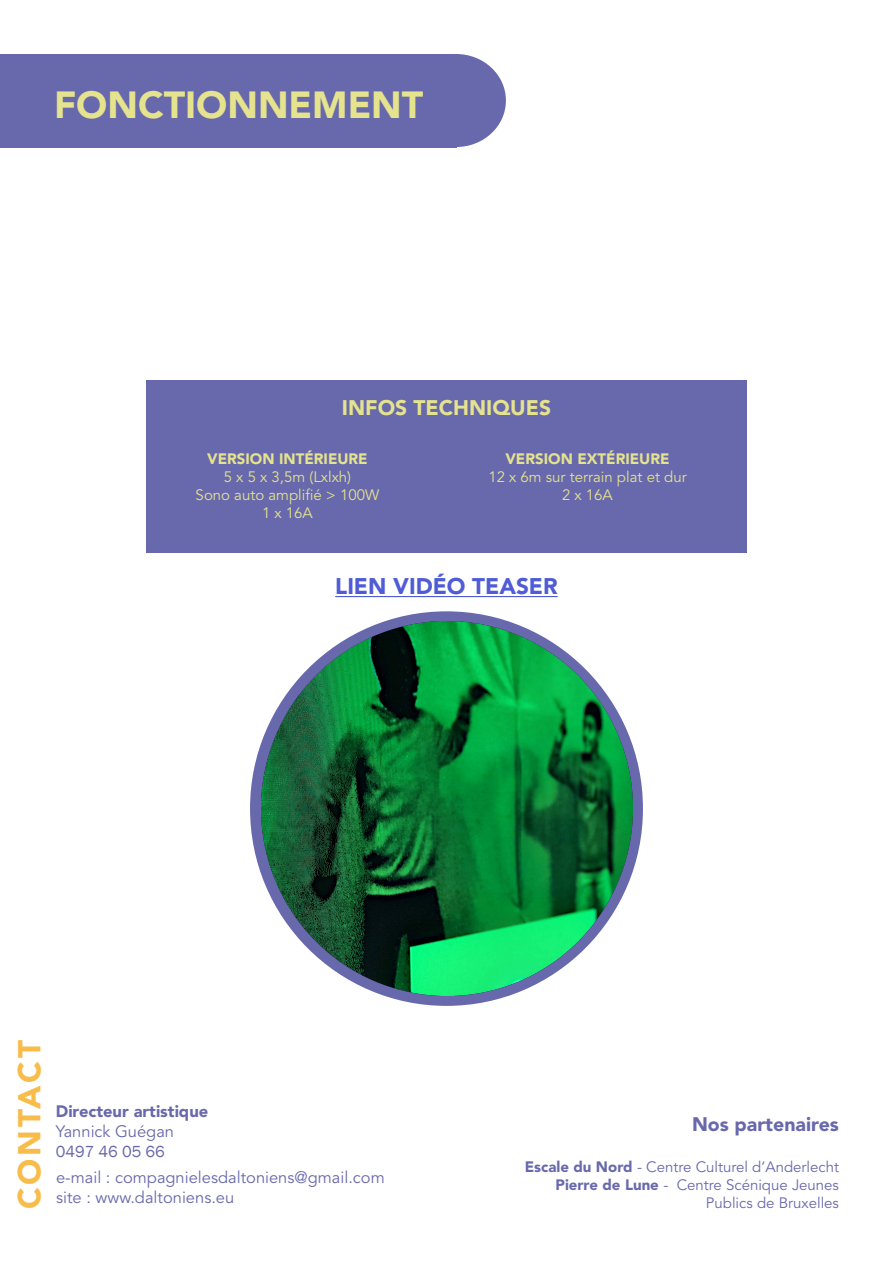
<style>
.page{position:relative;width:893px;height:1263px;background:#fff}
.page>*{position:absolute;margin:0;border:0;box-sizing:border-box;transform-origin:0 0}
.t1{font:900 37.5px "Avenir LT Std";color:#e5e38d}
.t2{font:900 31.5px "Avenir LT Std";letter-spacing:.09em;color:#f8bc4a}
.t3{font:900 22.5px "Avenir LT Std";color:#4f5cd6}
.t4{font:900 21px "Avenir LT Std";color:#e5e38d}
.t5{font:900 19.5px "Avenir LT Std";color:#6869ac}
.t6{font:16.5px/19.8px "Avenir LT Std";color:#6869ac}
.t7{font:900 16.5px "Avenir LT Std";color:#6869ac}
.t8{font:16.5px "Franklin Gothic";color:#6869ac}
.t9{font:15px/18px "Avenir LT Std";color:#6869ac;text-align:right}
.t10{font:15px/18px "Avenir LT Std";color:#e5e38d;text-align:center}
.t11{font:900 15px "Avenir LT Std";color:#e5e38d}
.s1{font-weight:900}
</style>
<div class="page">
<div style="left:146px;top:380px;width:600px;height:173px;background:#6869ac"></div>
<div style="left:250px;top:611px;width:393px;height:395px;border:15px solid #6869ac;border-radius:50%"></div>
<hr style="left:335px;top:596px;width:223px;height:1px;background:#4f5cd6">
<div style="left:0;top:54px;width:456px;height:93px;background:#6869ac"></div>
<div style="left:406px;top:54px;width:100px;height:93px;background:#6869ac;border-radius:50%"></div>
<img style="left:262px;top:622px;width:370px;height:373px">
<h1 class="t1" style="left:54px;top:83px;width:371px">FONCTIONNEMENT</h1>
<h3 class="t4" style="left:342px;top:394px;width:211px">INFOS TECHNIQUES</h3>
<p class="t11" style="left:207px;top:449px;width:162px">VERSION INTÉRIEURE</p>
<p class="t10" style="left:196px;top:468px;width:185px">5 x 5 x 3,5m (Lxlxh)<br>Sono auto amplifié &gt; 100W<br>1 x 16A</p>
<p class="t11" style="left:505px;top:449px;width:166px">VERSION EXTÉRIEURE</p>
<p class="t10" style="left:488px;top:468px;width:200px">12 x 6m sur terrain plat et dur<br>2 x 16A</p>
<h3 class="t3" style="left:335px;top:573px;width:224px">LIEN VIDÉO TEASER</h3>
<h2 class="t2" style="left:11px;top:1209px;width:170px;rotate:-90deg">CONTACT</h2>
<p class="t7" style="left:56px;top:1101px;width:154px">Directeur artistique</p>
<p class="t6" style="left:56px;top:1121px;width:120px">Yannick Guégan</p>
<p class="t8" style="left:56px;top:1142px;width:111px">0497 46 05 66</p>
<p class="t6" style="left:56px;top:1168px;width:330px">e-mail : compagnielesdaltoniens@gmail.com site : www.daltoniens.eu</p>
<h3 class="t5" style="left:692px;top:1112px;width:148px">Nos partenaires</h3>
<p class="t9" style="left:525px;top:1158px;width:316px"><span class="s1">Escale du Nord</span> - Centre Culturel d’Anderlecht<br><span class="s1">Pierre de Lune</span> - Centre Scénique Jeunes<br>Publics de Bruxelles</p>
</div>
